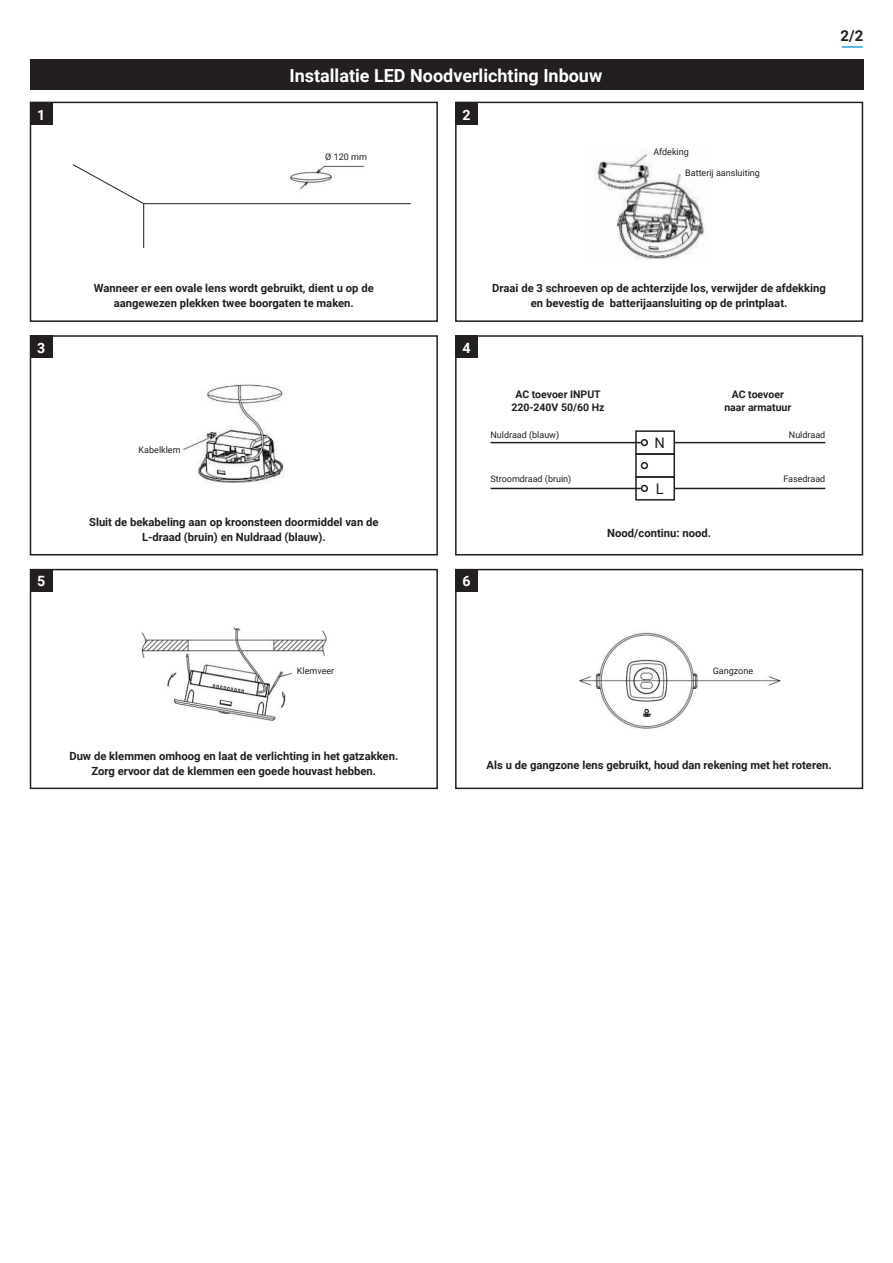
<style>
.page{position:relative;width:893px;height:1263px;background:#fff}
.page>*{position:absolute;margin:0;border:0;box-sizing:border-box;transform-origin:0 0}
.t1{font:700 18px "Roboto";color:#fff}
.t2{font:700 15px "Roboto";color:#231f20}
.t3{font:14.7px "Roboto";color:#231f20}
.t4{font:700 14.25px "Roboto";color:#fff}
.t5{font:700 11.25px/15px "Roboto";color:#231f20;text-align:center}
.t6{font:700 10.5px/12.6px "Roboto";color:#231f20;text-align:center}
.t7{font:9px "Roboto";color:#231f20}
</style>
<div class="page">
<img style="left:595px;top:152px;width:110px;height:108px">
<img style="left:181px;top:384px;width:103px;height:99px">
<img style="left:141px;top:627px;width:186px;height:94px">
<svg style="left:72px;top:164px;width:339px;height:40px"></svg>
<hr style="left:143px;top:204px;width:1px;height:44px;background:#231f20">
<img style="left:579px;top:632px;width:202px;height:97px">
<div style="left:635px;top:430px;width:40px;height:25px;border:2px solid #231f20"></div>
<div style="left:641px;top:439px;width:7px;height:7px;border:2px solid #231f20;border-radius:50%"></div>
<div style="left:635px;top:453px;width:40px;height:25px;border:2px solid #231f20"></div>
<div style="left:641px;top:462px;width:7px;height:7px;border:2px solid #231f20;border-radius:50%"></div>
<div style="left:635px;top:476px;width:40px;height:25px;border:2px solid #231f20"></div>
<div style="left:641px;top:485px;width:7px;height:7px;border:2px solid #231f20;border-radius:50%"></div>
<hr style="left:490px;top:442px;width:151px;height:1px;background:#231f20">
<hr style="left:675px;top:442px;width:150px;height:1px;background:#231f20">
<hr style="left:490px;top:488px;width:151px;height:1px;background:#231f20">
<hr style="left:675px;top:488px;width:150px;height:1px;background:#231f20">
<div style="left:455px;top:102px;width:408px;height:220px;border:2px solid #231f20"></div>
<div style="left:455px;top:102px;width:23px;height:23px;background:#231f20"></div>
<div style="left:30px;top:335px;width:408px;height:220px;border:2px solid #231f20"></div>
<div style="left:30px;top:335px;width:23px;height:23px;background:#231f20"></div>
<div style="left:455px;top:335px;width:408px;height:220px;border:2px solid #231f20"></div>
<div style="left:455px;top:335px;width:23px;height:23px;background:#231f20"></div>
<div style="left:30px;top:569px;width:408px;height:220px;border:2px solid #231f20"></div>
<div style="left:30px;top:569px;width:23px;height:23px;background:#231f20"></div>
<div style="left:455px;top:569px;width:408px;height:220px;border:2px solid #231f20"></div>
<div style="left:455px;top:569px;width:23px;height:23px;background:#231f20"></div>
<div style="left:30px;top:102px;width:408px;height:220px;border:2px solid #231f20"></div>
<div style="left:30px;top:102px;width:23px;height:23px;background:#231f20"></div>
<div style="left:30px;top:59px;width:833px;height:31px;background:#231f20"></div>
<hr style="left:842px;top:46px;width:21px;height:2px;background:#1b99cf">
<p class="t4" style="left:37px;top:109px;width:10px">1</p>
<h1 class="t1" style="left:289px;top:68px;width:314px">Installatie LED Noodverlichting Inbouw</h1>
<p class="t7" style="left:325px;top:153px;width:43px">Ø 120 mm</p>
<p class="t4" style="left:462px;top:109px;width:10px">2</p>
<p class="t7" style="left:653px;top:148px;width:37px">Afdeking</p>
<p class="t7" style="left:685px;top:169px;width:76px">Batterij aansluiting</p>
<h2 class="t2" style="left:840px;top:28px;width:24px">2/2</h2>
<p class="t5" style="left:94px;top:282px;width:281px">Wanneer er een ovale lens wordt gebruikt, dient u op de aangewezen plekken twee boorgaten te maken.</p>
<p class="t4" style="left:37px;top:342px;width:10px">3</p>
<p class="t4" style="left:462px;top:342px;width:10px">4</p>
<p class="t7" style="left:139px;top:445px;width:43px">Kabelklem</p>
<p class="t5" style="left:89px;top:515px;width:291px">Sluit de bekabeling aan op kroonsteen doormiddel van de<br>L-draad (bruin) en Nuldraad (blauw).</p>
<p class="t4" style="left:37px;top:575px;width:10px">5</p>
<p class="t4" style="left:462px;top:575px;width:10px">6</p>
<p class="t5" style="left:492px;top:282px;width:335px">Draai de 3 schroeven op de achterzijde los, verwijder de afdekking en bevestig de batterijaansluiting op de printplaat.</p>
<p class="t6" style="left:511px;top:389px;width:95px">AC toevoer INPUT<br>220-240V 50/60 Hz</p>
<p class="t6" style="left:724px;top:389px;width:68px">AC toevoer naar armatuur</p>
<p class="t7" style="left:789px;top:431px;width:38px">Nuldraad</p>
<p class="t7" style="left:490px;top:431px;width:70px">Nuldraad (blauw)</p>
<h3 class="t3" style="left:655px;top:436px;width:12px">N</h3>
<h3 class="t3" style="left:656px;top:482px;width:9px">L</h3>
<p class="t7" style="left:490px;top:475px;width:82px">Stroomdraad (bruin)</p>
<p class="t7" style="left:783px;top:475px;width:43px">Fasedraad</p>
<p class="t5" style="left:607px;top:526px;width:105px">Nood/continu: nood.</p>
<p class="t7" style="left:297px;top:666px;width:39px">Klemveer</p>
<p class="t5" style="left:69px;top:749px;width:330px">Duw de klemmen omhoog en laat de verlichting in het gatzakken.<br>Zorg ervoor dat de klemmen een goede houvast hebben.</p>
<p class="t7" style="left:713px;top:666px;width:42px">Gangzone</p>
<p class="t5" style="left:487px;top:759px;width:346px">Als u de gangzone lens gebruikt, houd dan rekening met het roteren.</p>
</div>
